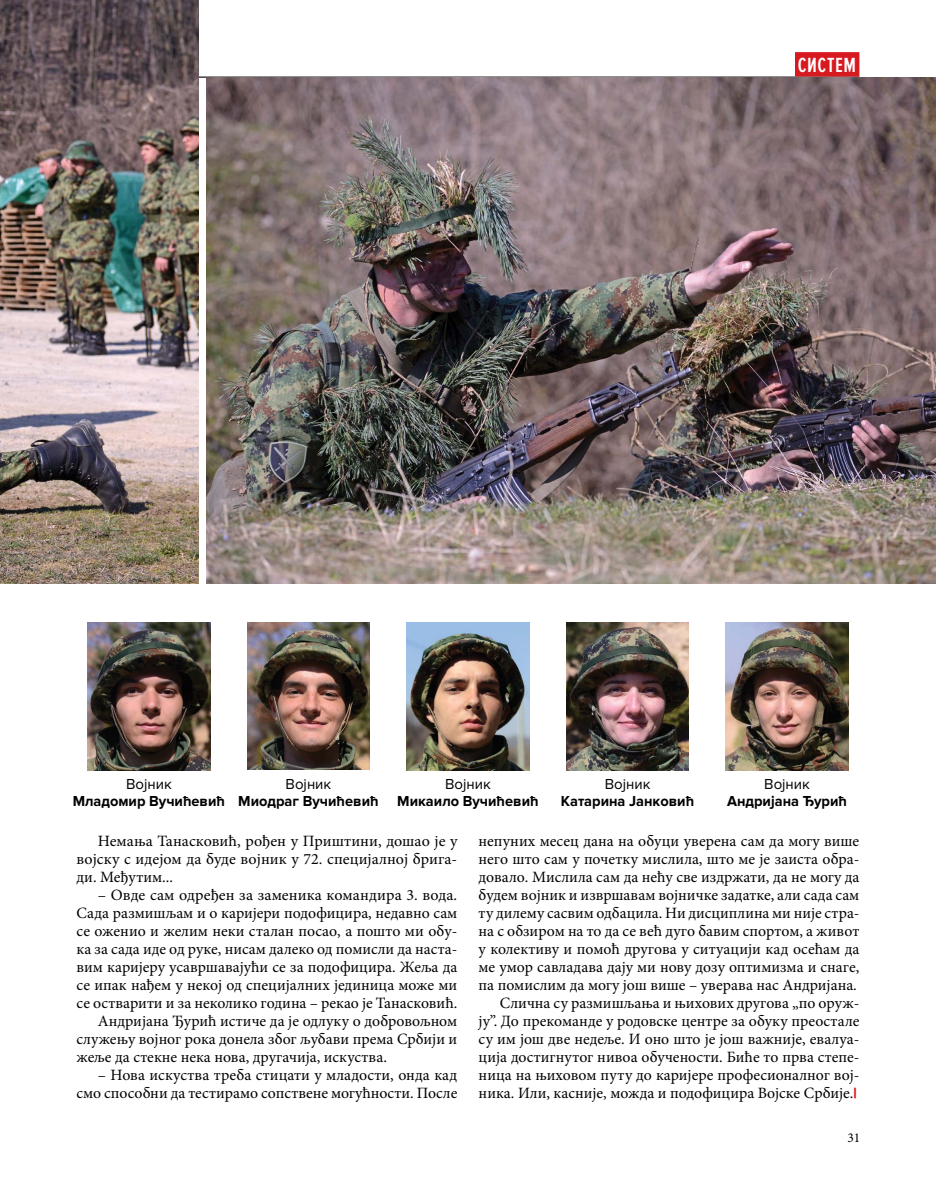
<style>
.page{position:relative;width:936px;height:1191px;background:#fff}
.page>*{position:absolute;margin:0;border:0;box-sizing:border-box;transform-origin:0 0}
.t1{font:600 21.3px "Proxima Nova Ex Cn";letter-spacing:.03em;color:#fff}
.t2{font:15.75px/18px "Minion Pro";color:#000;text-align:right}
.t3{font:700 15px "Proxima Nova";color:#000}
.t4{font:15px "Proxima Nova";color:#000}
.t5{font:13.5px "Minion Pro";color:#000}
.s1{font-family:"Proxima Nova";font-weight:900;font-size:15px;color:#d71920}
</style>
<div class="page">
<hr style="left:77px;top:77px;width:782px;height:1px;background:#000">
<div style="left:795px;top:52px;width:64px;height:25px;background:#d71920"></div>
<img style="left:0;top:0;width:198px;height:584px">
<img style="left:207px;top:78px;width:728px;height:506px">
<img style="left:566px;top:623px;width:122px;height:147px">
<img style="left:88px;top:623px;width:122px;height:147px">
<img style="left:247px;top:623px;width:122px;height:147px">
<img style="left:407px;top:623px;width:122px;height:147px">
<img style="left:726px;top:623px;width:122px;height:147px">
<h1 class="t1" style="left:797px;top:53px;width:60px">СИСТЕМ</h1>
<p class="t4" style="left:126px;top:776px;width:47px">Војник</p>
<p class="t3" style="left:73px;top:792px;width:154px">Младомир Вучићевић</p>
<p class="t4" style="left:285px;top:776px;width:47px">Војник</p>
<p class="t3" style="left:238px;top:792px;width:142px">Миодраг Вучићевић</p>
<p class="t4" style="left:445px;top:776px;width:47px">Војник</p>
<p class="t3" style="left:397px;top:792px;width:143px">Микаило Вучићевић</p>
<p class="t4" style="left:604px;top:776px;width:47px">Војник</p>
<p class="t3" style="left:560px;top:792px;width:135px">Катарина Јанковић</p>
<p class="t4" style="left:764px;top:776px;width:47px">Војник</p>
<p class="t3" style="left:727px;top:792px;width:121px">Андријана Ђурић</p>
<p class="t2" style="left:77px;top:832px;width:382px;text-align:justify;text-indent:21px">Немања Танасковић, рођен у Приштини, дошао је у војску с идејом да буде војник у 72. специјалној брига&shy;ди. Међутим...</p>
<p class="t2" style="left:98px;top:886px;width:361px">– Овде сам одређен за заменика командира 3. вода.</p>
<p class="t2" style="left:77px;top:904px;width:382px">Сада размишљам и о каријери подофицира, недавно сам</p>
<p class="t2" style="left:77px;top:922px;width:382px">се оженио и желим неки сталан посао, а пошто ми обу-</p>
<p class="t2" style="left:77px;top:940px;width:382px">ка за сада иде од руке, нисам далеко од помисли да наста-</p>
<p class="t2" style="left:77px;top:958px;width:382px">вим каријеру усавршавајући се за подофицира. Жеља да</p>
<p class="t2" style="left:77px;top:976px;width:382px">се ипак нађем у некој од специјалних јединица може ми</p>
<p class="t2" style="left:77px;top:994px;width:382px">се остварити и за неколико година – рекао је Танасковић.</p>
<p class="t2" style="left:98px;top:1012px;width:361px">Андријана Ђурић истиче да је одлуку о добровољном</p>
<p class="t2" style="left:77px;top:1030px;width:382px">служењу војног рока донела због љубави према Србији и</p>
<p class="t2" style="left:77px;top:1048px;width:312px">жеље да стекне нека нова, другачија, искуства.</p>
<p class="t2" style="left:77px;top:1066px;width:382px">– Нова искуства треба стицати у младости, онда кад смо способни да тестирамо сопствене могућности. После</p>
<p class="t2" style="left:478px;top:832px;width:382px">непуних месец дана на обуци уверена сам да могу више него што сам у почетку мислила, што ме je заиста обра&shy;довало. Мислила сам да нећу све издржати, да не могу да будем војник и извршавам војничке задатке, али сада сам ту дилему сасвим одбацила. Ни дисциплина ми није стра&shy;на с обзиром на то да се већ дуго бавим спортом, а живот у колективу и помоћ другова у ситуацији кад осећам да ме умор савладава дају ми нову дозу оптимизма и снаге, па помислим да могу још више – уверава нас Андријана.<br>Слична су размишљања и њихових другова „по оруж&shy;ју”. До прекоманде у родовске центре за обуку преостале су им још две недеље. И оно што је још важније, евалуа&shy;ција достигнутог нивоа обучености. Биће то прва степе&shy;ница на њиховом путу до каријере професионалног вој&shy;ника. Или, касније, можда и подофицира Војске Србије.<span class="s1">|</span></p>
<p class="t5" style="left:847px;top:1128px;width:14px">31</p>
</div>
